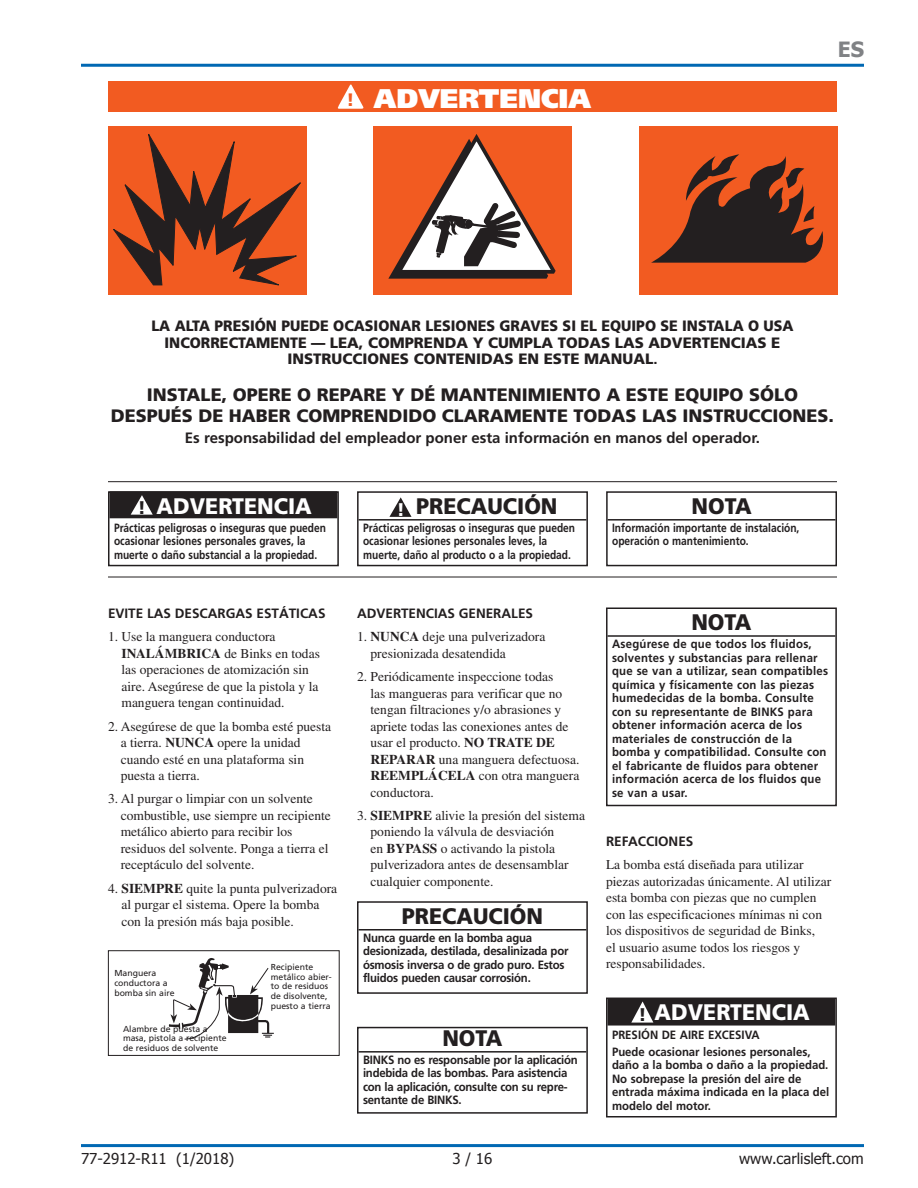
<style>
.page{position:relative;width:918px;height:1188px;background:#fff}
.page>*{position:absolute;margin:0;border:0;box-sizing:border-box;transform-origin:0 0}
.t1{font:900 27px "Frutiger";color:#fff}
.t2{font:900 22.5px "Frutiger";color:#231f20;scale:.95 1}
.t3{font:900 22.5px "Frutiger";color:#fff;scale:.95 1}
.t4{font:700 21px "Tahoma";color:#808285}
.t5{font:900 18.3px "Frutiger";color:#231f20}
.t6{font:900 18.3px "Frutiger";color:#fff}
.t7{font:900 18px/21px "Frutiger";color:#231f20;text-align:center}
.t8{font:900 18px "Frutiger";color:#f25b21}
.t9{font:900 15px/16.5px "Frutiger";color:#231f20;text-align:center;scale:.95 1}
.t10{font:700 15px "Frutiger";color:#231f20}
.t11{font:15px "Tahoma";color:#231f20}
.t12{font:13.5px/16.5px "Times";color:#231f20}
.t13{font:700 13.5px "Frutiger";color:#231f20}
.t14{font:700 12px/13.5px "Frutiger";letter-spacing:.02em;color:#231f20;scale:.95 1}
.t15{font:700 12px/13.5px "Frutiger";color:#231f20;scale:.85 1}
.t16{font:700 12px/13.5px "Frutiger";letter-spacing:-.02em;color:#231f20;scale:.95 1}
.t17{font:700 12px/13.5px "Frutiger";color:#231f20;scale:.95 1}
.t18{font:8.7px/9.8px "Frutiger";color:#231f20}
.s1{font-weight:700}
</style>
<div class="page">
<hr style="left:81px;top:64px;width:783px;height:3px;background:#0168b3">
<hr style="left:81px;top:1144px;width:783px;height:3px;background:#0168b3">
<div style="left:108px;top:81px;width:729px;height:30px;background:#f25b21"></div>
<div style="left:108px;top:126px;width:199px;height:168px;background:#f25b21"></div>
<svg style="left:113px;top:134px;width:188px;height:152px"></svg>
<div style="left:373px;top:126px;width:199px;height:168px;background:#f25b21"></div>
<svg style="left:388px;top:134px;width:168px;height:145px"></svg>
<div style="left:639px;top:126px;width:199px;height:168px;background:#f25b21"></div>
<svg style="left:651px;top:154px;width:172px;height:109px"></svg>
<hr style="left:359px;top:519px;width:227px;height:2px;background:#231f20">
<div style="left:357px;top:491px;width:231px;height:75px;border:2px solid #231f20"></div>
<div style="left:110px;top:491px;width:227px;height:27px;background:#231f20"></div>
<div style="left:108px;top:491px;width:231px;height:75px;border:2px solid #231f20"></div>
<hr style="left:608px;top:519px;width:228px;height:2px;background:#231f20">
<div style="left:606px;top:491px;width:231px;height:75px;border:2px solid #231f20"></div>
<hr style="left:108px;top:577px;width:729px;height:1px;background:#231f20">
<hr style="left:359px;top:929px;width:227px;height:2px;background:#231f20">
<div style="left:357px;top:901px;width:231px;height:93px;border:2px solid #231f20"></div>
<hr style="left:359px;top:1051px;width:227px;height:2px;background:#231f20">
<div style="left:357px;top:1027px;width:231px;height:87px;border:2px solid #231f20"></div>
<div style="left:608px;top:999px;width:227px;height:27px;background:#231f20"></div>
<div style="left:606px;top:998px;width:231px;height:120px;border:2px solid #231f20"></div>
<svg style="left:631px;top:1001px;width:22px;height:22px"></svg>
<hr style="left:608px;top:635px;width:227px;height:2px;background:#231f20">
<div style="left:606px;top:608px;width:231px;height:198px;border:2px solid #231f20"></div>
<hr style="left:108px;top:481px;width:729px;height:1px;background:#231f20">
<svg style="left:337px;top:84px;width:27px;height:25px"></svg>
<svg style="left:389px;top:497px;width:23px;height:20px"></svg>
<svg style="left:131px;top:495px;width:22px;height:20px"></svg>
<div style="left:108px;top:950px;width:232px;height:106px;border:1px solid #231f20"></div>
<svg style="left:169px;top:958px;width:105px;height:82px"></svg>
<p class="t8" style="left:347px;top:89px;width:9px">!</p>
<p class="t1" style="left:374px;top:82px;width:219px">ADVERTENCIA</p>
<h3 class="t4" style="left:838px;top:36px;width:28px">ES</h3>
<p class="t9" style="left:151px;top:317px;width:678px">LA ALTA PRESIÓN PUEDE OCASIONAR LESIONES GRAVES SI EL EQUIPO SE INSTALA O USA<br>INCORRECTAMENTE — LEA, COMPRENDA Y CUMPLA TODAS LAS ADVERTENCIAS E<br>INSTRUCCIONES CONTENIDAS EN ESTE MANUAL<span class="s1">.</span></p>
<p class="t7" style="left:111px;top:384px;width:725px">INSTALE, OPERE O REPARE Y DÉ MANTENIMIENTO A ESTE EQUIPO SÓLO<br>DESPUÉS DE HABER COMPRENDIDO CLARAMENTE TODAS LAS INSTRUCCIONES.</p>
<p class="t10" style="left:185px;top:429px;width:577px">Es responsabilidad del empleador poner esta información en manos del operador.</p>
<p class="t2" style="left:416px;top:492px;width:150px">PRECAUCIÓN</p>
<p class="t15" style="left:363px;top:521px;width:251px">Prácticas peligrosas o inseguras que pueden ocasionar lesiones personales leves, la muerte, daño al producto o a la propiedad.</p>
<p class="t3" style="left:157px;top:492px;width:165px">ADVERTENCIA</p>
<p class="t15" style="left:114px;top:521px;width:251px">Prácticas peligrosas o inseguras que pueden ocasionar lesiones personales graves, la muerte o daño substancial a la propiedad.</p>
<p class="t5" style="left:138px;top:496px;width:10px">!</p>
<p class="t6" style="left:397px;top:498px;width:10px">!</p>
<p class="t13" style="left:108px;top:605px;width:219px">EVITE LAS DESCARGAS ESTÁTICAS</p>
<p class="t12" style="left:122px;top:628px;width:200px;text-indent:-14px">1. Use la manguera conductora<br><span class="s1">INALÁMBRICA</span> de Binks en todas las operaciones de atomización sin aire. Asegúrese de que la pistola y la manguera tengan continuidad.</p>
<p class="t12" style="left:121px;top:718px;width:212px;text-indent:-13px">2. Asegúrese de que la bomba esté puesta a tierra. <span class="s1">NUNCA</span> opere la unidad cuando esté en una plataforma sin puesta a tierra.</p>
<p class="t12" style="left:121px;top:790px;width:212px;text-indent:-13px">3. Al purgar o limpiar con un solvente combustible, use siempre un recipiente metálico abierto para recibir los residuos del solvente. Ponga a tierra el receptáculo del solvente.</p>
<p class="t12" style="left:122px;top:880px;width:217px;text-indent:-14px">4. <span class="s1">SIEMPRE</span> quite la punta pulverizadora al purgar el sistema. Opere la bomba con la presión más baja posible.</p>
<p class="t18" style="left:114px;top:968px;width:62px">Manguera conductora a bomba sin aire</p>
<p class="t18" style="left:271px;top:962px;width:62px">Recipiente metálico abier&shy;to de residuos de disolvente, puesto a tierra</p>
<p class="t18" style="left:123px;top:1024px;width:105px">Alambre de puesta a masa, pistola a recipiente de residuos de solvente</p>
<p class="t13" style="left:357px;top:605px;width:178px">ADVERTENCIAS GENERALES</p>
<p class="t12" style="left:371px;top:628px;width:176px;text-indent:-14px">1. <span class="s1">NUNCA</span> deje una pulverizadora presionizada desatendida</p>
<p class="t12" style="left:371px;top:668px;width:210px;text-indent:-14px">2. Periódicamente inspeccione todas<br>las mangueras para verificar que no tengan filtraciones y/o abrasiones y apriete todas las conexiones antes de usar el producto. <span class="s1">NO TRATE DE<br>REPARAR</span> una manguera defectuosa.<br><span class="s1">REEMPLÁCELA</span> con otra manguera conductora.</p>
<p class="t12" style="left:371px;top:807px;width:216px;text-indent:-14px">3. <span class="s1">SIEMPRE</span> alivie la presión del sistema poniendo la válvula de desviación<br>en <span class="s1">BYPASS</span> o activando la pistola pulverizadora antes de desensamblar cualquier componente.</p>
<p class="t2" style="left:402px;top:902px;width:150px">PRECAUCIÓN</p>
<p class="t16" style="left:363px;top:931px;width:218px">Nunca guarde en la bomba agua desionizada, destilada, desalinizada por ósmosis inversa o de grado puro. Estos fluidos pueden causar corrosión.</p>
<p class="t2" style="left:442px;top:1024px;width:65px">NOTA</p>
<p class="t16" style="left:363px;top:1053px;width:228px">BINKS no es responsable por la aplicación indebida de las bombas. Para asistencia con la aplicación, consulte con su repre&shy;sentante de BINKS.</p>
<p class="t11" style="left:81px;top:1149px;width:155px">77-2912-R11 (1/2018)</p>
<p class="t11" style="left:453px;top:1149px;width:41px">3 / 16</p>
<p class="t2" style="left:691px;top:492px;width:65px">NOTA</p>
<p class="t15" style="left:612px;top:521px;width:222px">Información importante de instalación, operación o mantenimiento.</p>
<p class="t2" style="left:691px;top:609px;width:65px">NOTA</p>
<p class="t14" style="left:612px;top:637px;width:229px">Asegúrese de que todos los fluidos, solventes y substancias para rellenar que se van a utilizar, sean compatibles química y físicamente con las piezas humedecidas de la bomba. Consulte con su representante de BINKS para obtener información acerca de los materiales de construcción de la bomba y compatibilidad. Consulte con el fabricante de fluidos para obtener información acerca de los fluidos que se van a usar.</p>
<p class="t13" style="left:606px;top:833px;width:89px">REFACCIONES</p>
<p class="t12" style="left:606px;top:856px;width:227px">La bomba está diseñada para utilizar piezas autorizadas únicamente. Al utilizar esta bomba con piezas que no cumplen con las especificaciones mínimas ni con los dispositivos de seguridad de Binks,<br>el usuario asume todos los riesgos y responsabilidades.</p>
<p class="t3" style="left:655px;top:998px;width:165px">ADVERTENCIA</p>
<p class="t17" style="left:612px;top:1028px;width:157px">PRESIÓN DE AIRE EXCESIVA</p>
<p class="t17" style="left:612px;top:1045px;width:230px">Puede ocasionar lesiones personales, daño a la bomba o daño a la propiedad.<br>No sobrepase la presión del aire de entrada máxima indicada en la placa del modelo del motor.</p>
<p class="t5" style="left:639px;top:1003px;width:10px">!</p>
<p class="t11" style="left:739px;top:1149px;width:126px">www.carlisleft.com</p>
</div>
